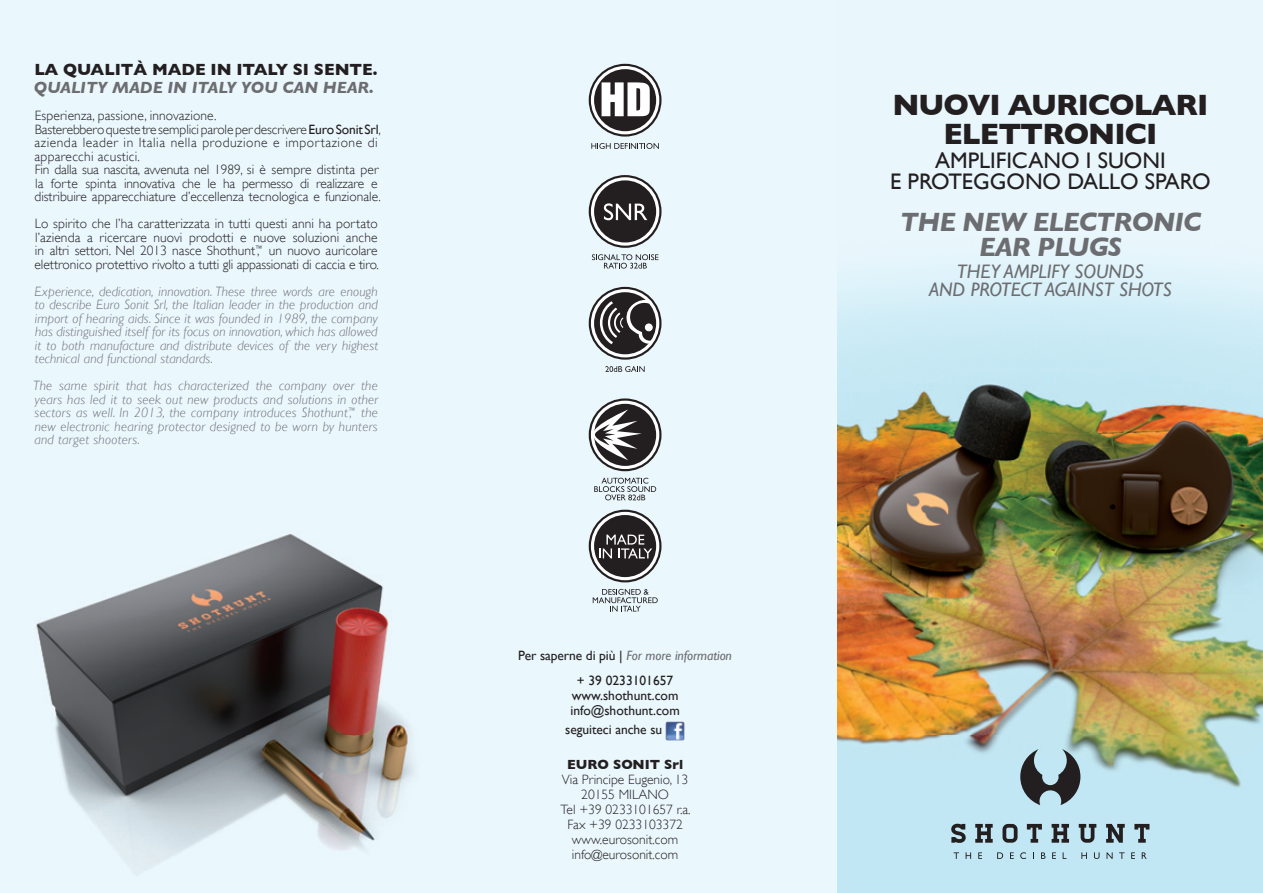
<style>
.page{position:relative;width:1263px;height:893px;background:#fff}
.page>*{position:absolute;margin:0;border:0;box-sizing:border-box;transform-origin:0 0}
.t1{font:700 30px/28.5px "Gill Sans";letter-spacing:-.03em;color:#231f20;text-align:center}
.t2{font:italic 700 27px/25.5px "Gill Sans";letter-spacing:-.03em;color:#6c6d70;text-align:center}
.t3{font:22.5px/21px "Gill Sans";color:#231f20;text-align:center}
.t4{font:italic 19.5px/18px "Gill Sans";color:#6c6d70;text-align:center}
.t5{font:italic 700 16.5px "Gill Sans";letter-spacing:-.005em;color:#6c6d70}
.t6{font:700 16.5px "Gill Sans";letter-spacing:-.005em;color:#231f20}
.t7{font:300 13.5px/13.5px "Gill Sans";color:#231f20;text-align:center}
.t8{font:italic 300 13.5px/13.5px "Gill Sans";letter-spacing:.015em;color:#6c6d70;text-align:justify}
.t9{font:13.5px/25.5px "Gill Sans";color:#231f20;text-align:center}
.t10{font:700 13.5px "Gill Sans";color:#231f20}
.s1{font-weight:400}
.s2{font-style:italic;color:#6c6d70}
</style>
<div class="page">
<img style="left:0;top:0;width:1263px;height:893px">
<img style="left:666px;top:721px;width:19px;height:19px">
<svg style="left:951px;top:824px;width:15px;height:19px"></svg>
<svg style="left:975px;top:824px;width:18px;height:19px"></svg>
<svg style="left:1002px;top:824px;width:15px;height:19px"></svg>
<svg style="left:1027px;top:824px;width:15px;height:19px"></svg>
<svg style="left:1051px;top:824px;width:18px;height:19px"></svg>
<svg style="left:1079px;top:824px;width:17px;height:19px"></svg>
<svg style="left:1106px;top:824px;width:19px;height:19px"></svg>
<svg style="left:1134px;top:824px;width:15px;height:19px"></svg>
<svg style="left:1020px;top:749px;width:60px;height:56px"></svg>
<svg style="left:953px;top:852px;width:6px;height:7px"></svg>
<svg style="left:965px;top:852px;width:6px;height:7px"></svg>
<svg style="left:978px;top:852px;width:4px;height:7px"></svg>
<svg style="left:997px;top:852px;width:6px;height:7px"></svg>
<svg style="left:1010px;top:852px;width:4px;height:7px"></svg>
<svg style="left:1020px;top:852px;width:6px;height:7px"></svg>
<svg style="left:1041px;top:852px;width:4px;height:7px"></svg>
<svg style="left:1052px;top:852px;width:4px;height:7px"></svg>
<svg style="left:1063px;top:852px;width:3px;height:7px"></svg>
<svg style="left:1081px;top:852px;width:6px;height:7px"></svg>
<svg style="left:1094px;top:852px;width:5px;height:7px"></svg>
<svg style="left:1106px;top:852px;width:6px;height:7px"></svg>
<svg style="left:1119px;top:852px;width:5px;height:7px"></svg>
<svg style="left:1131px;top:852px;width:4px;height:7px"></svg>
<svg style="left:1142px;top:852px;width:5px;height:7px"></svg>
<svg style="left:589px;top:64px;width:72px;height:73px"></svg>
<svg style="left:591px;top:66px;width:68px;height:68px"></svg>
<div style="left:594px;top:69px;width:62px;height:62px;background:#231f20;border-radius:50%"></div>
<svg style="left:601px;top:82px;width:49px;height:34px"></svg>
<svg style="left:589px;top:175px;width:72px;height:73px"></svg>
<svg style="left:591px;top:177px;width:68px;height:69px"></svg>
<div style="left:594px;top:180px;width:62px;height:62px;background:#231f20;border-radius:50%"></div>
<svg style="left:589px;top:287px;width:72px;height:73px"></svg>
<svg style="left:591px;top:289px;width:68px;height:68px"></svg>
<div style="left:594px;top:292px;width:62px;height:62px;background:#231f20;border-radius:50%"></div>
<svg style="left:599px;top:293px;width:55px;height:59px"></svg>
<div style="left:645px;top:324px;width:7px;height:7px;background:#fff;border-radius:50%"></div>
<div style="left:645px;top:324px;width:7px;height:7px;border:1px solid #fff;border-radius:50%"></div>
<svg style="left:589px;top:398px;width:72px;height:73px"></svg>
<svg style="left:591px;top:401px;width:68px;height:68px"></svg>
<div style="left:594px;top:404px;width:62px;height:62px;background:#231f20;border-radius:50%"></div>
<svg style="left:593px;top:409px;width:49px;height:51px"></svg>
<svg style="left:591px;top:143px;width:68px;height:6px"></svg>
<svg style="left:589px;top:510px;width:72px;height:72px"></svg>
<svg style="left:591px;top:512px;width:68px;height:68px"></svg>
<div style="left:594px;top:515px;width:62px;height:62px;background:#231f20;border-radius:50%"></div>
<svg style="left:599px;top:535px;width:53px;height:23px"></svg>
<svg style="left:593px;top:589px;width:65px;height:22px"></svg>
<svg style="left:594px;top:478px;width:62px;height:22px"></svg>
<svg style="left:604px;top:203px;width:43px;height:17px"></svg>
<svg style="left:592px;top:254px;width:66px;height:15px"></svg>
<svg style="left:605px;top:366px;width:40px;height:6px"></svg>
<p class="t6" style="left:34px;top:60px;width:344px">LA QUALITÀ MADE IN ITALY SI SENTE.</p>
<p class="t5" style="left:34px;top:78px;width:342px">QUALITY MADE IN ITALY YOU CAN HEAR.</p>
<p class="t7" style="left:34px;top:109px;width:348px;text-align:left">Esperienza, passione, innovazione.<br>Basterebbero queste tre semplici parole per descrivere <span class="s1">Euro Sonit Srl</span>, azienda leader in Italia nella produzione e importazione di apparecchi acustici.<br>Fin dalla sua nascita, avvenuta nel 1989, si è sempre distinta per la forte spinta innovativa che le ha permesso di realizzare e distribuire apparecchiature d’eccellenza tecnologica e funzionale.</p>
<p class="t7" style="left:34px;top:217px;width:346px;text-align:justify">Lo spirito che l’ha caratterizzata in tutti questi anni ha portato l’azienda a ricercare nuovi prodotti e nuove soluzioni anche in altri settori. Nel 2013 nasce Shothunt<sup>™</sup>, un nuovo auricolare elettronico protettivo rivolto a tutti gli appassionati di caccia e tiro.</p>
<p class="t8" style="left:35px;top:284px;width:345px">Experience, dedication, innovation. These three words are enough to describe Euro Sonit Srl, the Italian leader in the production and import of hearing aids. Since it was founded in 1989, the company has distinguished itself for its focus on innovation, which has allowed it to both manufacture and distribute devices of the very highest technical and functional standards.</p>
<p class="t8" style="left:33px;top:379px;width:346px">The same spirit that has characterized the company over the years has led it to seek out new products and solutions in other sectors as well. In 2013, the company introduces Shothunt<sup>™</sup>, the new electronic hearing protector designed to be worn by hunters and target shooters.</p>
<p class="t9" style="left:518px;top:642px;width:215px">Per saperne di più | <span class="s2">For more information </span>+ 39 0233101657</p>
<p class="t9" style="left:570px;top:688px;width:111px;line-height:15px;text-align:left">www.shothunt.com info@shothunt.com</p>
<p class="t9" style="left:565px;top:717px;width:98px">seguiteci anche su</p>
<p class="t10" style="left:567px;top:756px;width:118px">EURO SONIT Srl</p>
<p class="t7" style="left:561px;top:772px;width:131px;line-height:15px">Via Principe Eugenio, 13<br>20155 MILANO<br>Tel +39 0233101657 r.a.<br>Fax +39 0233103372 www.eurosonit.com info@eurosonit.com</p>
<h1 class="t1" style="left:892px;top:91px;width:317px">NUOVI AURICOLARI<br>ELETTRONICI</h1>
<h3 class="t3" style="left:890px;top:150px;width:322px">AMPLIFICANO I SUONI<br>E PROTEGGONO DALLO SPARO</h3>
<h2 class="t2" style="left:900px;top:209px;width:303px">THE NEW ELECTRONIC<br>EAR PLUGS</h2>
<h3 class="t4" style="left:929px;top:262px;width:244px">THEY AMPLIFY SOUNDS<br>AND PROTECT AGAINST SHOTS</h3>
</div>
